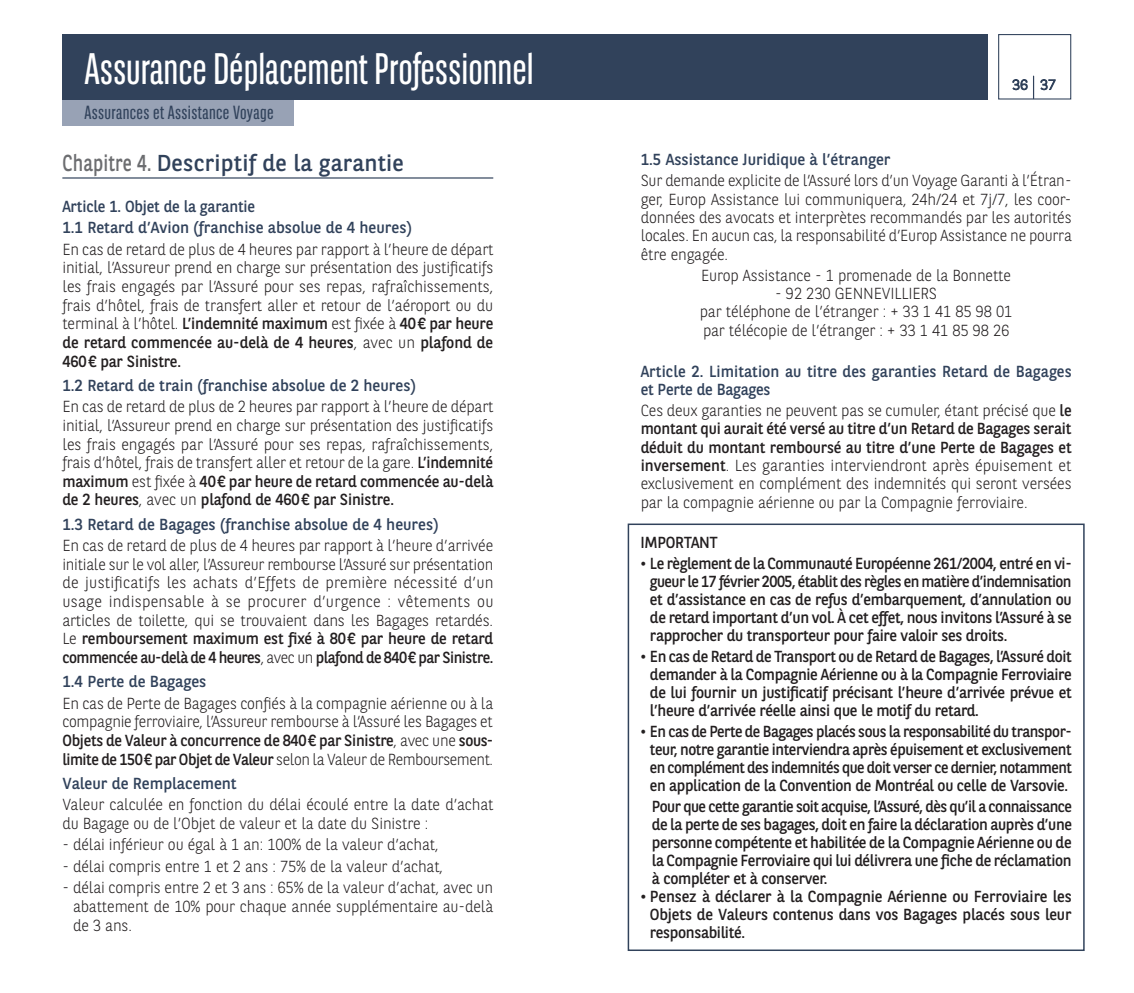
<style>
.page{position:relative;width:1134px;height:993px;background:#fff}
.page>*{position:absolute;margin:0;border:0;box-sizing:border-box;transform-origin:0 0}
.t1{font:44px "BNPP Sans Condensed";color:#fff;scale:.95 1}
.t2{font:44px "BNPP Sans Condensed";color:#fff}
.t3{font:23px "BNPP Sans";letter-spacing:.01em;color:#31425b}
.t4{font:19px "BNPP Sans Condensed";letter-spacing:.02em;color:#31425b}
.t5{font:300 16px/18.6px "BNPP Sans";letter-spacing:-.01em;color:#231f20;text-align:justify}
.t6{font:16px/18px "BNPP Sans";letter-spacing:-.025em;color:#231f20;text-align:justify;scale:.96 1}
.t7{font:16px/18px "BNPP Sans";letter-spacing:-.025em;color:#231f20;text-align:center;scale:.95 1}
.t8{font:16px/21.4px "BNPP Sans";color:#31425b}
.t9{font:300 16px/18.2px "BNPP Sans";letter-spacing:-.01em;color:#231f20;text-align:justify;scale:.96 1}
.t10{font:16px/18px "BNPP Sans";letter-spacing:-.025em;color:#231f20;text-align:justify}
.t11{font:300 14px "BNPP Sans";color:#31425b;scale:1.07 1}
.s1{color:#6c6d70}
.s2{font-weight:400}
</style>
<div class="page">
<div style="left:998px;top:34px;width:73px;height:65px;background:#fff;border:1px solid #31425b"></div>
<svg style="left:1012px;top:76px;width:22px;height:23px"></svg>
<svg style="left:1040px;top:79px;width:16px;height:11px"></svg>
<hr style="left:62px;top:177px;width:431px;height:1px;background:#31425b">
<div style="left:628px;top:523px;width:457px;height:427px;border:2px solid #31425b"></div>
<div style="left:62px;top:92px;width:232px;height:34px;background:#98a2b5"></div>
<div style="left:62px;top:34px;width:926px;height:66px;background:#31425b"></div>
<h1 class="t1" style="left:84px;top:45px;width:475px">Assurance Déplacement Professionnel</h1>
<h1 class="t2" style="left:198px;top:45px;width:358px">e déplacement profe sio nel</h1>
<p class="t4" style="left:84px;top:102px;width:191px">Assurances et Assistance Voyage</p>
<h2 class="t3" style="left:62px;top:147px;width:343px"><span class="s1">Chapitre 4.</span> Descriptif de la garantie</h2>
<p class="t8" style="left:62px;top:195px;width:351px">Article 1. Objet de la garantie<br>1.1 Retard d’Avion (franchise absolue de 4 heures)</p>
<p class="t5" style="left:62px;top:239px;width:433px">En cas de retard de plus de 4 heures par rapport à l’heure de départ initial, l’Assureur prend en charge sur présentation des justificatifs les frais engagés par l’Assuré pour ses repas, rafraîchissements, frais d’hôtel, frais de transfert aller et retour de l’aéroport ou du terminal à l’hôtel. <span class="s2">L’indemnité maximum</span> est fixée à <span class="s2">40€ par heure de retard commencée au-delà de 4 heures</span>, avec un <span class="s2">plafond de 460€ par Sinistre.</span></p>
<p class="t8" style="left:62px;top:374px;width:355px">1.2 Retard de train (franchise absolue de 2 heures)</p>
<p class="t5" style="left:62px;top:396px;width:433px">En cas de retard de plus de 2 heures par rapport à l’heure de départ initial, l’Assureur prend en charge sur présentation des justificatifs les frais engagés par l’Assuré pour ses repas, rafraîchissements, frais d’hôtel, frais de transfert aller et retour de la gare. <span class="s2">L’indemnité maximum</span> est fixée à <span class="s2">40€ par heure de retard commencée au-delà de 2 heures</span>, avec un <span class="s2">plafond de 460€ par Sinistre.</span></p>
<p class="t8" style="left:62px;top:512px;width:378px">1.3 Retard de Bagages (franchise absolue de 4 heures)</p>
<p class="t5" style="left:62px;top:535px;width:433px">En cas de retard de plus de 4 heures par rapport à l’heure d’arrivée initiale sur le vol aller, l’Assureur rembourse l’Assuré sur présentation de justificatifs les achats d’Effets de première nécessité d’un usage indispensable à se procurer d’urgence : vêtements ou articles de toilette, qui se trouvaient dans les Bagages retardés.<br>Le <span class="s2">remboursement maximum est fixé à 80€ par heure de retard commencée au-delà de 4 heures</span>, avec un <span class="s2">plafond de 840€ par Sinistre.</span></p>
<p class="t8" style="left:62px;top:670px;width:146px">1.4 Perte de Bagages</p>
<p class="t5" style="left:62px;top:692px;width:432px;text-align:left">En cas de Perte de Bagages confiés à la compagnie aérienne ou à la compagnie ferroviaire, l’Assureur rembourse à l’Assuré les Bagages et <span class="s2">Objets de Valeur à concurrence de 840€ par Sinistre</span>, avec une <span class="s2">sous&shy;limite de 150€ par Objet de Valeur</span> selon la Valeur de Remboursement.</p>
<p class="t8" style="left:62px;top:771px;width:176px">Valeur de Remplacement</p>
<p class="t5" style="left:62px;top:794px;width:433px">Valeur calculée en fonction du délai écoulé entre la date d’achat du Bagage ou de l’Objet de valeur et la date du Sinistre :</p>
<p class="t5" style="left:62px;top:834px;width:378px">- délai inférieur ou égal à 1 an: 100% de la valeur d’achat,</p>
<p class="t5" style="left:62px;top:855px;width:382px">- délai compris entre 1 et 2 ans : 75% de la valeur d’achat,</p>
<p class="t5" style="left:73px;top:877px;width:422px;text-indent:-11px">- délai compris entre 2 et 3 ans : 65% de la valeur d’achat, avec un abattement de 10% pour chaque année supplémentaire au-delà de 3 ans.</p>
<p class="t11" style="left:1012px;top:75px;width:43px">36 37</p>
<p class="t8" style="left:641px;top:148px;width:251px">1.5 Assistance Juridique à l’étranger</p>
<p class="t9" style="left:641px;top:171px;width:451px">Sur demande explicite de l’Assuré lors d’un Voyage Garanti à l’Étran&shy;ger, Europ Assistance lui communiquera, 24h/24 et 7j/7, les coor&shy;données des avocats et interprètes recommandés par les autorités locales. En aucun cas, la responsabilité d’Europ Assistance ne pourra être engagée.</p>
<p class="t5" style="left:701px;top:265px;width:311px">Europ Assistance - 1 promenade de la Bonnette</p>
<p class="t5" style="left:700px;top:283px;width:314px;text-align:center">- 92 230 GENNEVILLIERS<br>par téléphone de l’étranger : + 33 1 41 85 98 01 par télécopie de l’étranger : + 33 1 41 85 98 26</p>
<p class="t8" style="left:641px;top:361px;width:433px;line-height:18.2px">Article 2. Limitation au titre des garanties Retard de Bagages et Perte de Bagages</p>
<p class="t5" style="left:641px;top:400px;width:432px">Ces deux garanties ne peuvent pas se cumuler, étant précisé que <span class="s2">le montant qui aurait été versé au titre d’un Retard de Bagages serait déduit du montant remboursé au titre d’une Perte de Bagages et inversement</span>. Les garanties interviendront après épuisement et exclusivement en complément des indemnités qui seront versées par la compagnie aérienne ou par la Compagnie ferroviaire.</p>
<p class="t10" style="left:640px;top:533px;width:79px">IMPORTANT</p>
<p class="t6" style="left:650px;top:554px;width:441px;text-indent:-9px">• Le règlement de la Communauté Européenne 261/2004, entré en vi‑ gueur le 17 février 2005, établit des règles en matière d’indemnisation et d’assistance en cas de refus d’embarquement, d’annulation ou de retard important d’un vol. À cet effet, nous invitons l’Assuré à se rapprocher du transporteur pour faire valoir ses droits.</p>
<p class="t6" style="left:650px;top:646px;width:441px;text-indent:-9px">• En cas de Retard de Transport ou de Retard de Bagages, l’Assuré doit demander à la Compagnie Aérienne ou à la Compagnie Ferroviaire de lui fournir un justificatif précisant l’heure d’arrivée prévue et l’heure d’arrivée réelle ainsi que le motif du retard.</p>
<p class="t7" style="left:640px;top:721px;width:456px">• En cas de Perte de Bagages placés sous la responsabilité du transpor‑ teur, notre garantie interviendra après épuisement et exclusivement en complément des indemnités que doit verser ce dernier, notamment en application de la Convention de Montréal ou celle de Varsovie.</p>
<p class="t7" style="left:652px;top:796px;width:444px;text-align:justify">Pour que cette garantie soit acquise, l’Assuré, dès qu’il a connaissance de la perte de ses bagages, doit en faire la déclaration auprès d’une personne compétente et habilitée de la Compagnie Aérienne ou de la Compagnie Ferroviaire qui lui délivrera une fiche de réclamation à compléter et à conserver.</p>
<p class="t10" style="left:650px;top:886px;width:423px;text-indent:-9px">• Pensez à déclarer à la Compagnie Aérienne ou Ferroviaire les Objets de Valeurs contenus dans vos Bagages placés sous leur responsabilité.</p>
</div>
